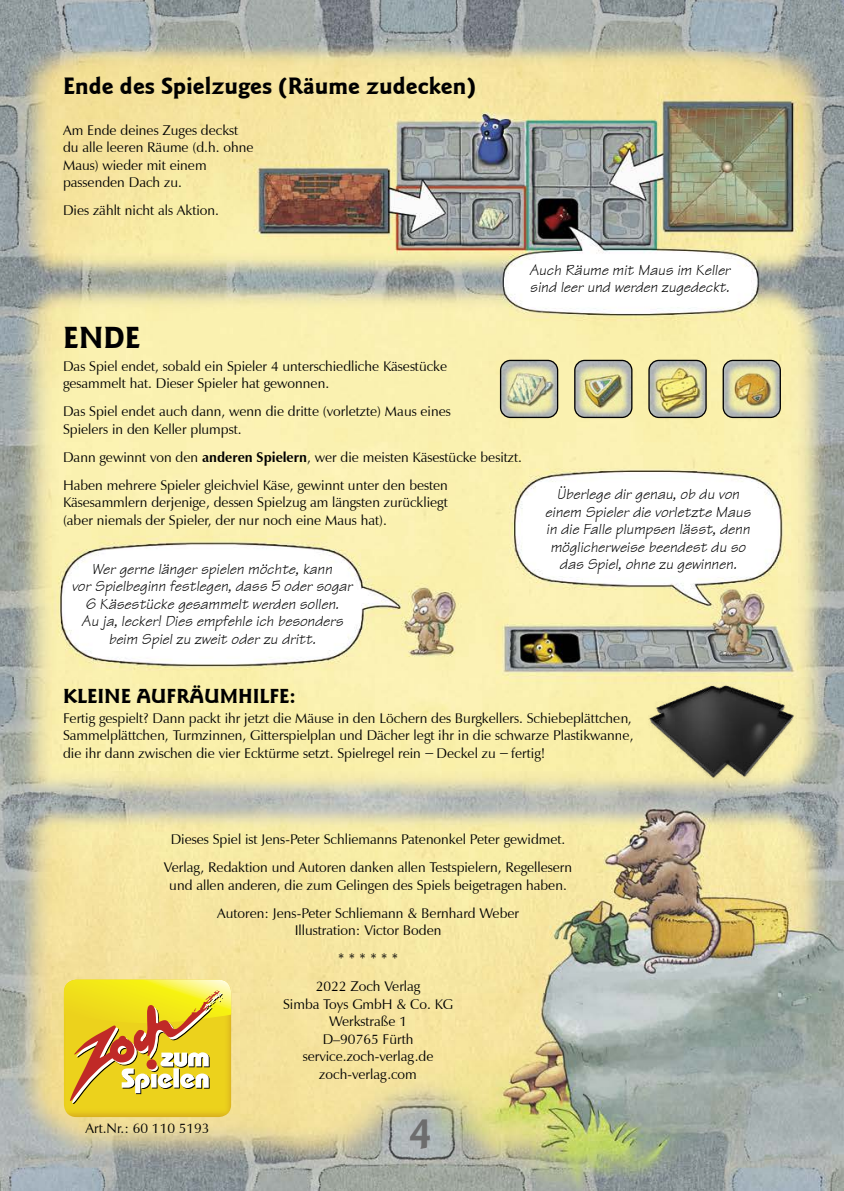
<style>
.page{position:relative;width:844px;height:1191px;background:#fff}
.page>*{position:absolute;margin:0;border:0;box-sizing:border-box;transform-origin:0 0}
.t1{font:700 42px "ITC Goudakaas";color:#6d6d6d}
.t2{font:700 31.5px "ITC Goudakaas";color:#000}
.t3{font:700 24.5px "ITC Goudakaas";color:#000}
.t4{font:700 21px "ITC Goudakaas";color:#000}
.t5{font:italic 15.75px/17.5px "Technical";color:#000;text-align:center}
.t6{font:14px/17.5px "Zapf Humanist 601 BT";color:#000}
.s1{font-weight:700}
.s2{font-family:"Technical";font-style:italic;font-size:15.75px}
</style>
<div class="page">
<img style="left:0;top:0;width:843px;height:1191px">
<img style="left:64px;top:1104px;width:167px;height:13px">
<svg style="left:64px;top:979px;width:167px;height:125px;background:#e4c33a"></svg>
<img style="left:723px;top:360px;width:57px;height:57px">
<div style="left:722px;top:360px;width:58px;height:58px;border:1px solid #000;border-radius:10px"></div>
<img style="left:649px;top:360px;width:56px;height:57px">
<div style="left:648px;top:360px;width:58px;height:58px;border:1px solid #000;border-radius:10px"></div>
<img style="left:574px;top:360px;width:57px;height:57px">
<div style="left:574px;top:360px;width:58px;height:58px;border:1px solid #000;border-radius:10px"></div>
<img style="left:500px;top:360px;width:57px;height:57px">
<div style="left:500px;top:360px;width:58px;height:58px;border:1px solid #000;border-radius:10px"></div>
<img style="left:621px;top:647px;width:191px;height:159px">
<h3 class="t3" style="left:63px;top:72px;width:414px">Ende des Spielzuges (Räume zudecken)</h3>
<p class="t6" style="left:63px;top:121px;width:192px">Am Ende deines Zuges deckst du alle leeren Räume (d.h. ohne<br>Maus) wieder mit einem passenden Dach zu.</p>
<p class="t6" style="left:63px;top:202px;width:157px">Dies zählt nicht als Aktion.</p>
<p class="t5" style="left:529px;top:261px;width:203px;text-align:left">Auch Räume mit Maus im Keller sind leer und werden zugedeckt.</p>
<h2 class="t2" style="left:63px;top:319px;width:79px">ENDE</h2>
<p class="t6" style="left:63px;top:357px;width:385px">Das Spiel endet, sobald ein Spieler 4 unterschiedliche Käsestücke gesammelt hat. Dieser Spieler hat gewonnen.</p>
<p class="t6" style="left:63px;top:402px;width:389px">Das Spiel endet auch dann, wenn die dritte (vorletzte) Maus eines<br>Spielers in den Keller plumpst.</p>
<p class="t6" style="left:63px;top:443px;width:460px;line-height:28px">Dann gewinnt von den <span class="s1">anderen Spielern</span>, wer die meisten Käsestücke besitzt.<br>Haben mehrere Spieler gleichviel Käse, gewinnt unter den besten</p>
<p class="t6" style="left:63px;top:493px;width:386px">Käsesammlern derjenige, dessen Spielzug am längsten zurückliegt (aber niemals der Spieler, der nur noch eine Maus hat).</p>
<p class="t5" style="left:72px;top:560px;width:282px">Wer gerne länger spielen möchte, kann<br>vor Spielbeginn festlegen, dass 5 oder sogar 6 Käsestücke gesammelt werden sollen.<br>Au ja, lecker! Dies empfehle ich besonders beim Spiel zu zweit oder zu dritt.</p>
<p class="t5" style="left:545px;top:485px;width:207px">Überlege dir genau, ob du von einem Spieler die vorletzte Maus in die Falle plumpsen lässt, denn möglicherweise beendest du so das Spiel, ohne zu gewinnen.</p>
<h3 class="t4" style="left:63px;top:684px;width:234px">KLEINE AUFRÄUMHILFE:</h3>
<p class="t6" style="left:63px;top:709px;width:572px">Fertig gespielt? Dann packt ihr jetzt die Mäuse in den Löchern des Burgkellers. Schiebeplättchen,<br>Sammelplättchen, Turmzinnen, Gitterspielplan und Dächer legt ihr in die schwarze Plastikwanne, die ihr dann zwischen die vier Ecktürme setzt. Spielregel rein <span class="s2">–</span> Deckel zu <span class="s2">–</span> fertig!</p>
<p class="t6" style="left:164px;top:825px;width:409px;line-height:28px;text-align:center">Dieses Spiel ist Jens-Peter Schliemanns Patenonkel Peter gewidmet.<br>Verlag, Redaktion und Autoren danken allen Testspielern, Regellesern</p>
<p class="t6" style="left:169px;top:871px;width:399px;line-height:28px;text-align:center">und allen anderen, die zum Gelingen des Spiels beigetragen haben.<br>Autoren: Jens-Peter Schliemann &amp; Bernhard Weber</p>
<p class="t6" style="left:294px;top:916px;width:148px;line-height:28px;text-align:center">Illustration: Victor Boden * * * * * *<br>2022 Zoch Verlag</p>
<p class="t6" style="left:283px;top:995px;width:171px;text-align:center">Simba Toys GmbH &amp; Co. KG<br>Werkstraße 1<br>D–90765 Fürth service.zoch-verlag.de zoch-verlag.com</p>
<h1 class="t1" style="left:410px;top:1106px;width:23px">4</h1>
<p class="t6" style="left:85px;top:1119px;width:126px">Art.Nr.: 60 110 5193</p>
</div>
